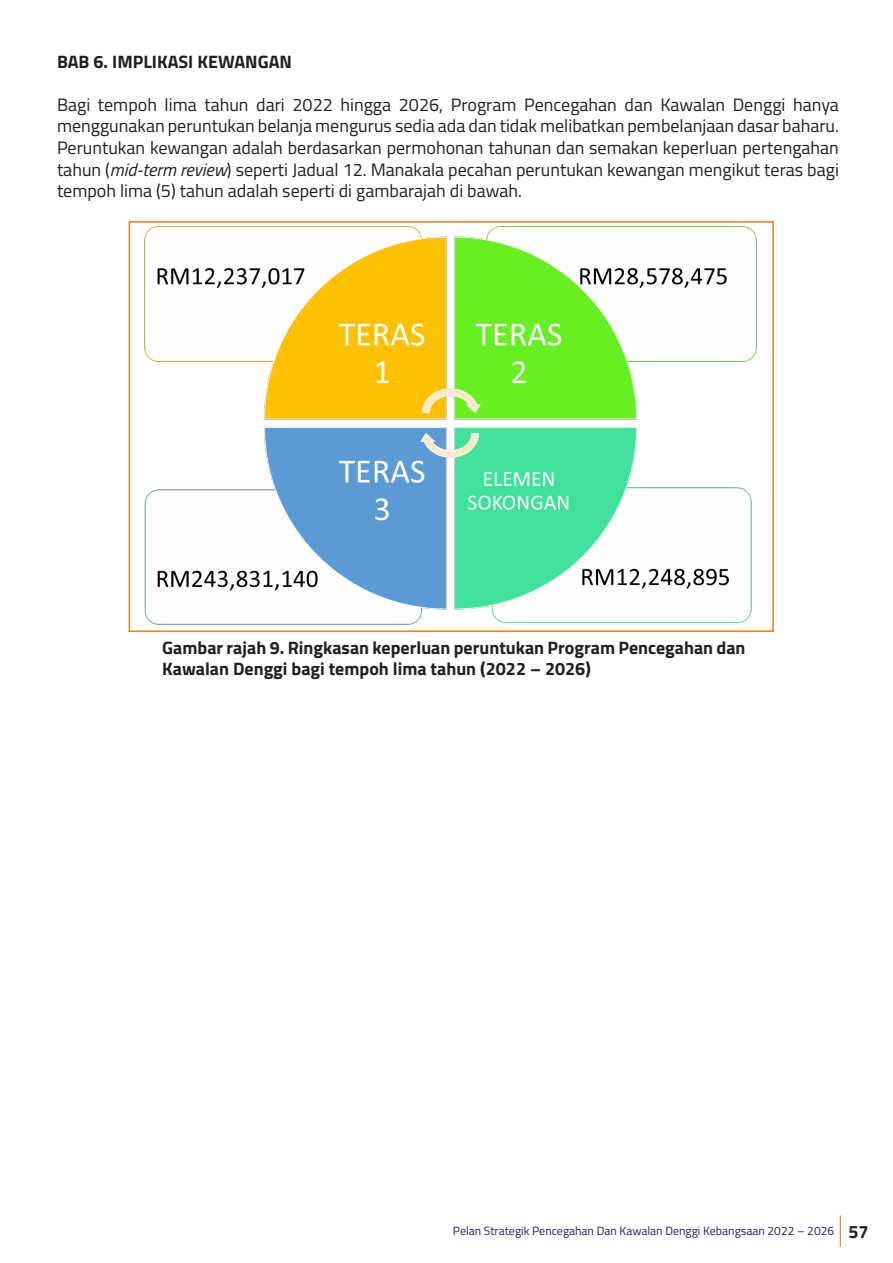
<style>
.page{position:relative;width:893px;height:1263px;background:#fff}
.page>*{position:absolute;margin:0;border:0;box-sizing:border-box;transform-origin:0 0}
.t1{font:18px/21.6px "Titillium";color:#231f20;text-align:justify}
.t2{font:700 18px "Titillium";color:#231f20}
.t3{font:12px "Titillium";color:#252161}
.s1{font-style:italic}
.s2{font-weight:700;font-size:18px;color:#231f20}
</style>
<div class="page">
<hr style="left:840px;top:1215px;width:1px;height:31px;background:#eb7d12">
<svg style="left:144px;top:226px;width:613px;height:399px"></svg>
<div style="left:129px;top:221px;width:645px;height:411px;border:2px solid #eb7d12"></div>
<p class="t2" style="left:57px;top:47px;width:237px">BAB 6. IMPLIKASI KEWANGAN</p>
<p class="t1" style="left:57px;top:93px;width:783px">Bagi tempoh lima tahun dari 2022 hingga 2026, Program Pencegahan dan Kawalan Denggi hanya menggunakan peruntukan belanja mengurus sedia ada dan tidak melibatkan pembelanjaan dasar baharu.<br>Peruntukan kewangan adalah berdasarkan permohonan tahunan dan semakan keperluan pertengahan tahun (<span class="s1">mid-term review</span>) seperti Jadual 12. Manakala pecahan peruntukan kewangan mengikut teras bagi tempoh lima (5) tahun adalah seperti di gambarajah di bawah.</p>
<p class="t2" style="left:162px;top:634px;width:585px">Gambar rajah 9. Ringkasan keperluan peruntukan Program Pencegahan dan</p>
<p class="t2" style="left:162px;top:655px;width:430px">Kawalan Denggi bagi tempoh lima tahun (2022 – 2026)</p>
<p class="t3" style="left:453px;top:1222px;width:417px">Pelan Strategik Pencegahan Dan Kawalan Denggi Kebangsaan 2022 – 2026 <span class="s2">57</span></p>
</div>
